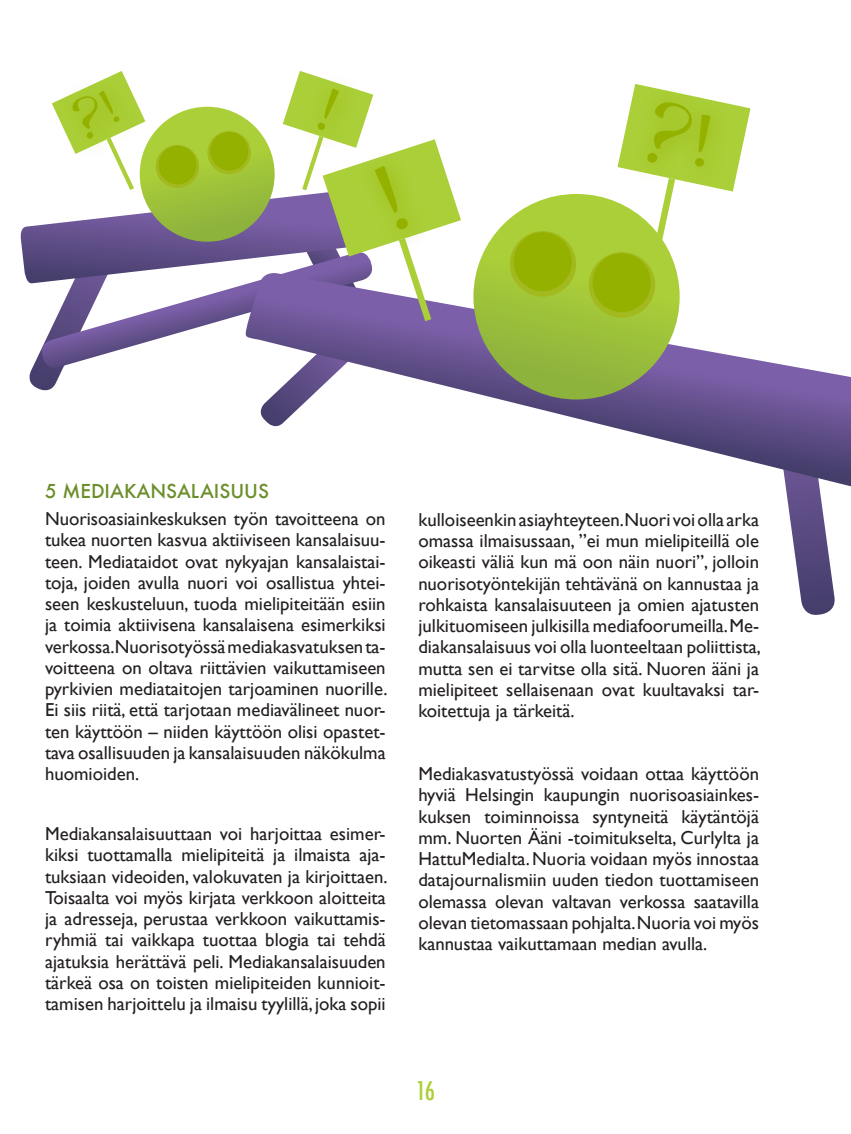
<style>
.page{position:relative;width:851px;height:1134px;background:#fff}
.page>*{position:absolute;margin:0;border:0;box-sizing:border-box;transform-origin:0 0}
.t1{font:500 condensed 25px "Futura";color:#abcf38}
.leipis{font:18.75px/21.2px "Gill Sans";color:#231f20;text-align:justify}
.otsikot{font:500 18.75px "Futura";color:#6b8f2a}
</style>
<div class="page">
<svg style="left:785px;top:486px;width:50px;height:129px"></svg>
<svg style="left:461px;top:273px;width:389px;height:213px"></svg>
<div style="left:473px;top:194px;width:206px;height:205px;background:linear-gradient(to bottom,#b3d739,#8eb33c);border-radius:103px"></div>
<div style="left:588px;top:252px;width:67px;height:66px;background:#a2ba1f;border-radius:50%"></div>
<div style="left:509px;top:231px;width:67px;height:66px;background:#a2ba1f;border-radius:50%"></div>
<div style="left:592px;top:253px;width:58px;height:59px;background:#95b100;border-radius:50%"></div>
<div style="left:513px;top:232px;width:58px;height:59px;background:#95b100;border-radius:50%"></div>
<svg style="left:20px;top:71px;width:441px;height:356px"></svg>
<svg style="left:617px;top:84px;width:133px;height:178px"></svg>
<p class="otsikot" style="left:45px;top:478px;width:225px">5 MEDIAKANSALAISUUS</p>
<p class="leipis" style="left:45px;top:508px;width:344px">Nuorisoasiainkeskuksen työn tavoitteena on tukea nuorten kasvua aktiiviseen kansalaisuu&shy;teen. Mediataidot ovat nykyajan kansalaistai&shy;toja, joiden avulla nuori voi osallistua yhtei&shy;seen keskusteluun, tuoda mielipiteitään esiin ja toimia aktiivisena kansalaisena esimerkiksi verkossa.Nuorisotyössä mediakasvatuksen ta&shy;voitteena on oltava riittävien vaikuttamiseen pyrkivien mediataitojen tarjoaminen nuorille.<br>Ei siis riitä, että tarjotaan mediavälineet nuor&shy;ten käyttöön – niiden käyttöön olisi opastet&shy;tava osallisuuden ja kansalaisuuden näkökulma huomioiden.</p>
<p class="leipis" style="left:45px;top:823px;width:344px">Mediakansalaisuuttaan voi harjoittaa esimer&shy;kiksi tuottamalla mielipiteitä ja ilmaista aja&shy;tuksiaan videoiden, valokuvaten ja kirjoittaen.<br>Toisaalta voi myös kirjata verkkoon aloitteita ja adresseja, perustaa verkkoon vaikuttamis&shy;ryhmiä tai vaikkapa tuottaa blogia tai tehdä ajatuksia herättävä peli. Mediakansalaisuuden tärkeä osa on toisten mielipiteiden kunnioit&shy;tamisen harjoittelu ja ilmaisu tyylillä, joka sopii</p>
<p class="leipis" style="left:418px;top:509px;width:344px">kulloiseenkin asiayhteyteen.Nuori voi olla arka omassa ilmaisussaan, ”ei mun mielipiteillä ole oikeasti väliä kun mä oon näin nuori”, jolloin nuorisotyöntekijän tehtävänä on kannustaa ja rohkaista kansalaisuuteen ja omien ajatusten julkituomiseen julkisilla mediafoorumeilla. Me&shy;diakansalaisuus voi olla luonteeltaan poliittista, mutta sen ei tarvitse olla sitä. Nuoren ääni ja mielipiteet sellaisenaan ovat kuultavaksi tar&shy;koitettuja ja tärkeitä.</p>
<p class="leipis" style="left:418px;top:763px;width:342px">Mediakasvatustyössä voidaan ottaa käyttöön hyviä Helsingin kaupungin nuorisoasiainkes&shy;kuksen toiminnoissa syntyneitä käytäntöjä mm. Nuorten Ääni -toimitukselta, Curlylta ja HattuMedialta. Nuoria voidaan myös innostaa datajournalismiin uuden tiedon tuottamiseen olemassa olevan valtavan verkossa saatavilla olevan tietomassaan pohjalta. Nuoria voi myös kannustaa vaikuttamaan median avulla.</p>
<h1 class="t1" style="left:416px;top:1075px;width:21px">16</h1>
</div>
